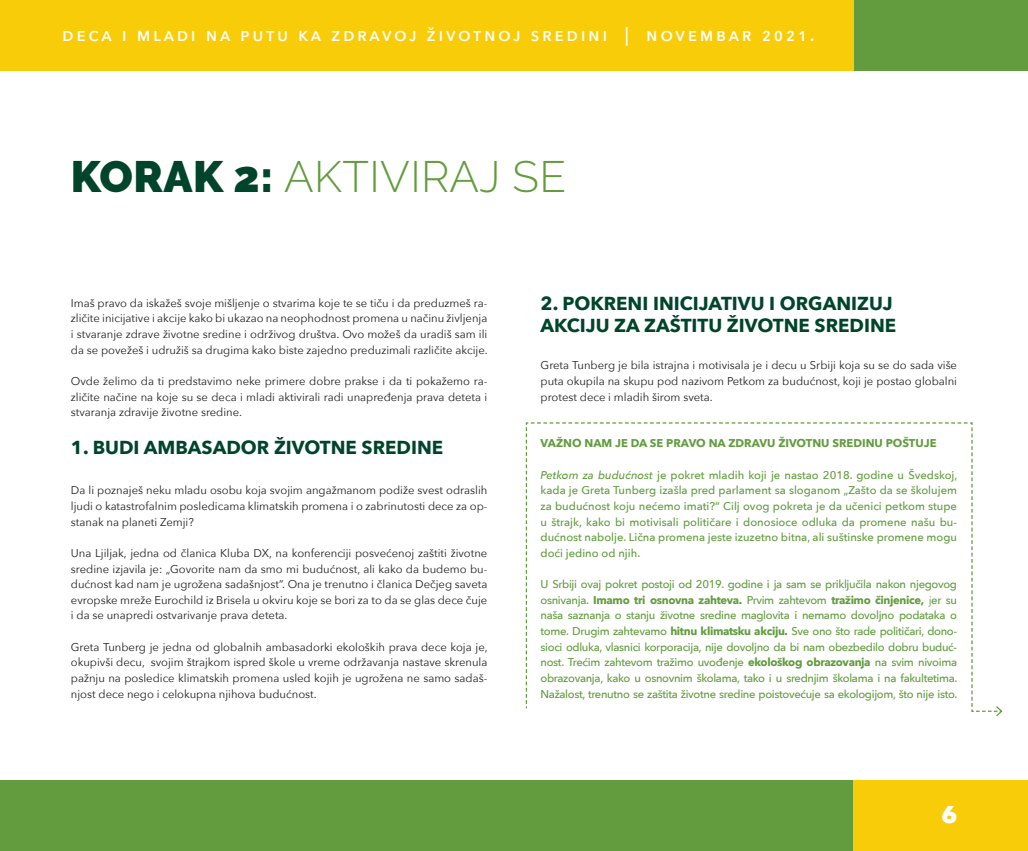
<style>
.page{position:relative;width:1028px;height:851px;background:#fff}
.page>*{position:absolute;margin:0;border:0;box-sizing:border-box;transform-origin:0 0}
.t1{font:300 43.75px "Raleway";letter-spacing:.01em;color:#629c3e}
.t2{font:700 30px "Avenir Next";color:#fff}
.t3{font:700 18.75px/22.5px "Avenir Next";color:#00452b}
.t4{font:500 18.75px "Avenir Next";letter-spacing:.14em;color:#fff}
.t5{font:11.25px/15.6px "Avenir Next";color:#231f20;text-align:justify}
.t6{font:500 11.25px/15.6px "Avenir Next";letter-spacing:-.025em;color:#629c3e;text-align:justify}
.t7{font:700 11.25px "Avenir Next";color:#629c3e}
.s1{font-weight:900;color:#00452b}
.s2{font-style:italic}
.s3{font-weight:700}
.s4{font-weight:400}
</style>
<div class="page">
<div style="left:0;top:0;width:1028px;height:71px;background:#629c3e"></div>
<div style="left:0;top:0;width:853px;height:71px;background:#fece08"></div>
<div style="left:0;top:780px;width:1028px;height:70px;background:#629c3e"></div>
<div style="left:853px;top:780px;width:175px;height:70px;background:#fece08"></div>
<svg style="left:526px;top:422px;width:477px;height:295px"></svg>
<h3 class="t4" style="left:62px;top:19px;width:754px">deca i mladi na putu ka zdravoj životnoj sredini | novembar 2021.</h3>
<h1 class="t1" style="left:71px;top:150px;width:497px"><span class="s1">KORAK 2:</span> AKTIVIRAJ SE</h1>
<p class="t5" style="left:71px;top:294px;width:418px">Imaš pravo da iskažeš svoje mišljenje o stvarima koje te se tiču i da preduzmeš ra&shy;zličite inicijative i akcije kako bi ukazao na neophodnost promena u načinu življenja i stvaranje zdrave životne sredine i održivog društva. Ovo možeš da uradiš sam ili da se povežeš i udružiš sa drugima kako biste zajedno preduzimali različite akcije.</p>
<p class="t5" style="left:71px;top:372px;width:418px">Ovde želimo da ti predstavimo neke primere dobre prakse i da ti pokažemo ra&shy;zličite načine na koje su se deca i mladi aktivirali radi unapređenja prava deteta i stvaranja zdravije životne sredine.</p>
<h3 class="t3" style="left:71px;top:436px;width:374px">1. BUDI AMBASADOR ŽIVOTNE SREDINE</h3>
<p class="t5" style="left:71px;top:482px;width:418px">Da li poznaješ neku mladu osobu koja svojim angažmanom podiže svest odraslih ljudi o katastrofalnim posledicama klimatskih promena i o zabrinutosti dece za op&shy;stanak na planeti Zemji?</p>
<p class="t5" style="left:71px;top:544px;width:418px">Una Ljiljak, jedna od članica Kluba DX, na konferenciji posvećenoj zaštiti životne sredine izjavila je: „Govorite nam da smo mi budućnost, ali kako da budemo bu&shy;dućnost kad nam je ugrožena sadašnjost”. Ona je trenutno i članica Dečjeg saveta evropske mreže Eurochild iz Brisela u okviru koje se bori za to da se glas dece čuje i da se unapredi ostvarivanje prava deteta.</p>
<p class="t5" style="left:71px;top:638px;width:418px">Greta Tunberg je jedna od globalnih ambasadorki ekoloških prava dece koja je, okupivši decu, svojim štrajkom ispred škole u vreme održavanja nastave skrenula pažnju na posledice klimatskih promena usled kojih je ugrožena ne samo sadaš&shy;njost dece nego i celokupna njihova budućnost.</p>
<h3 class="t3" style="left:540px;top:292px;width:357px">2. POKRENI INICIJATIVU I ORGANIZUJ<br>AKCIJU ZA ZAŠTITU ŽIVOTNE SREDINE</h3>
<p class="t5" style="left:540px;top:357px;width:418px">Greta Tunberg je bila istrajna i motivisala je i decu u Srbiji koja su se do sada više puta okupila na skupu pod nazivom Petkom za budućnost, koji je postao globalni protest dece i mladih širom sveta.</p>
<p class="t7" style="left:540px;top:433px;width:397px">VAŽNO NAM JE DA SE PRAVO NA ZDRAVU ŽIVOTNU SREDINU POŠTUJE</p>
<p class="t6" style="left:540px;top:466px;width:418px"><span class="s2">Petkom za budućnost</span> je pokret mladih koji je nastao 2018. godine u Švedskoj, kada je Greta Tunberg izašla pred parlament sa sloganom „Zašto da se školujem za budućnost koju nećemo imati?” Cilj ovog pokreta je da učenici petkom stupe u štrajk, kako bi motivisali političare i donosioce odluka da promene našu bu&shy;dućnost nabolje. Lična promena jeste izuzetno bitna, ali suštinske promene mogu doći jedino od njih.</p>
<p class="t6" style="left:540px;top:576px;width:418px">U Srbiji ovaj pokret postoji od 2019. godine i ja sam se priključila nakon njegovog osnivanja. <span class="s3">Imamo tri osnovna zahteva.</span> Prvim zahtevom <span class="s3">tražimo činjenice,</span> <span class="s4">j</span>er su naša saznanja o stanju životne sredine maglovita i nemamo dovoljno podataka o tome. Drugim zahtevamo <span class="s3">hitnu klimatsku akciju.</span> Sve ono što rade političari, dono&shy;sioci odluka, vlasnici korporacija, nije dovoljno da bi nam obezbedilo dobru buduć&shy;nost. Trećim zahtevom tražimo uvođenje <span class="s3">ekološkog obrazovanja</span> na svim nivoima obrazovanja, kako u osnovnim školama, tako i u srednjim školama i na fakultetima.<br>Nažalost, trenutno se zaštita životne sredine poistovećuje sa ekologijom, što nije isto.</p>
<h2 class="t2" style="left:941px;top:786px;width:19px">6</h2>
</div>
